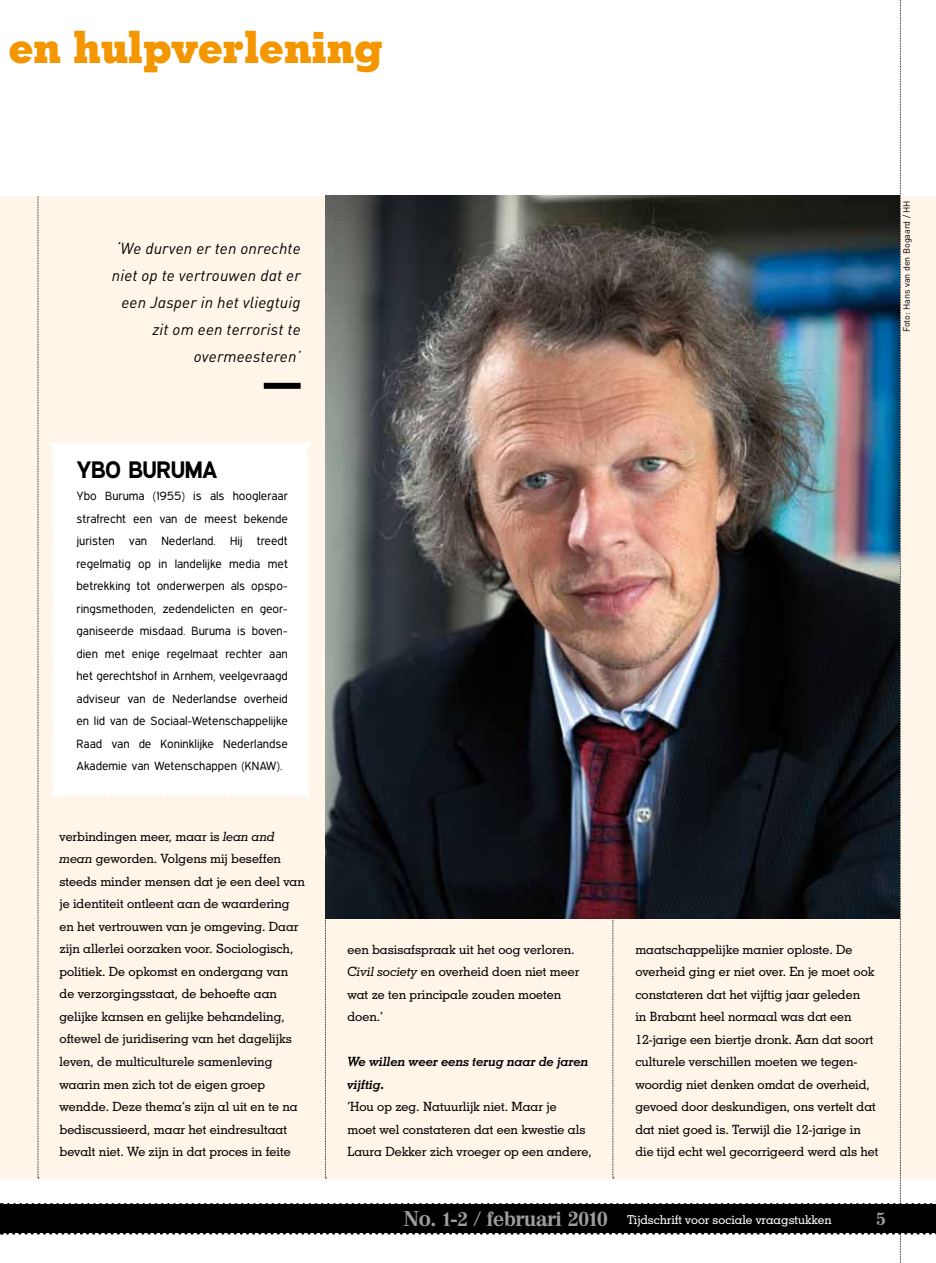
<style>
.page{position:relative;width:936px;height:1263px;background:#fff}
.page>*{position:absolute;margin:0;border:0;box-sizing:border-box;transform-origin:0 0}
.t1{font:700 44.7px "Geometric Slab 703 BT Xtra";color:#f39600}
.t2{font:700 24px "Expressway Rg";color:#000}
.t3{font:700 18px "Valencia";color:#9c9e9f}
.t4{font:15.75px/27px "DIN Regular Italic Alt";letter-spacing:.01em;color:#000;text-align:right}
.t5{font:500 12.75px/22.5px "Geometric Slab 703 BT";color:#000}
.t6{font:italic 700 12.75px/22.5px "Geometric Slab 703 BT";color:#000}
.t7{font:500 12.3px "Geometric Slab 703 BT";color:#fff}
.t8{font:12px/22.5px "Expressway Bk";letter-spacing:.05em;color:#000;text-align:justify}
.t9{font:9px "DIN Regular Alternate";color:#000}
.s1{font-style:italic}
.s2{font-family:"Valencia";font-weight:700;font-size:20.7px;color:#9c9e9f}
.s3{font-family:"Valencia";font-weight:700;font-size:19.95px;color:#9c9e9f}
</style>
<div class="page">
<img style="left:0;top:0;width:936px;height:1263px">
<h1 class="t1" style="left:9px;top:20px;width:375px">en hulpverlening</h1>
<p class="t4" style="left:112px;top:234px;width:190px">‘We durven er ten onrechte niet op te vertrouwen dat er een Jasper in het vliegtuig zit om een terrorist te overmeesteren’</p>
<h2 class="t2" style="left:77px;top:455px;width:142px">YBO BURUMA</h2>
<p class="t8" style="left:77px;top:485px;width:212px">Ybo Buruma (1955) is als hoogleraar strafrecht een van de meest bekende juristen van Nederland. Hij treedt regelmatig op in landelijke media met betrekking tot onderwerpen als opspo&shy;ringsmethoden, zedendelicten en geor&shy;ganiseerde misdaad. Buruma is boven&shy;dien met enige regelmaat rechter aan het gerechtshof in Arnhem, veelgevraagd adviseur van de Nederlandse overheid en lid van de Sociaal-Wetenschappelijke Raad van de Koninklijke Nederlandse Akademie van Wetenschappen (KNAW).</p>
<p class="t5" style="left:60px;top:825px;width:247px">verbindingen meer, maar is <span class="s1">lean and mean</span> geworden. Volgens mij beseffen steeds minder mensen dat je een deel van je identiteit ontleent aan de waardering en het vertrouwen van je omgeving. Daar zijn allerlei oorzaken voor. Sociologisch, politiek. De opkomst en ondergang van de verzorgingsstaat, de behoefte aan gelijke kansen en gelijke behandeling, oftewel de juridisering van het dagelijks leven, de multiculturele samenleving waarin men zich tot de eigen groep wendde. Deze thema’s zijn al uit en te na bediscussieerd, maar het eindresultaat bevalt niet. We zijn in dat proces in feite</p>
<p class="t9" style="left:900px;top:332px;width:133px;rotate:-90deg">Foto: Hans van den Bogaard / HH</p>
<p class="t5" style="left:347px;top:937px;width:233px">een basisafspraak uit het oog verloren.<br><span class="s1">Civil society</span> en overheid doen niet meer wat ze ten principale zouden moeten doen.’</p>
<p class="t6" style="left:347px;top:1050px;width:243px">We willen weer eens terug naar de jaren vijftig.</p>
<p class="t5" style="left:347px;top:1095px;width:246px">‘Hou op zeg. Natuurlijk niet. Maar je<br>moet wel constateren dat een kwestie als<br>Laura Dekker zich vroeger op een andere,</p>
<p class="t5" style="left:635px;top:938px;width:245px">maatschappelijke manier oploste. De overheid ging er niet over. En je moet ook constateren dat het vijftig jaar geleden<br>in Brabant heel normaal was dat een 12-jarige een biertje dronk. Aan dat soort culturele verschillen moeten we tegen&shy;woordig niet denken omdat de overheid, gevoed door deskundigen, ons vertelt dat dat niet goed is. Terwijl die 12-jarige in die tijd echt wel gecorrigeerd werd als het</p>
<p class="t7" style="left:403px;top:1212px;width:429px"><span class="s2">No.</span> <span class="s3">1-2 / februari</span> <span class="s2">2010</span> Tijdschrift voor sociale vraagstukken</p>
<h3 class="t3" style="left:876px;top:1208px;width:11px">5</h3>
</div>
